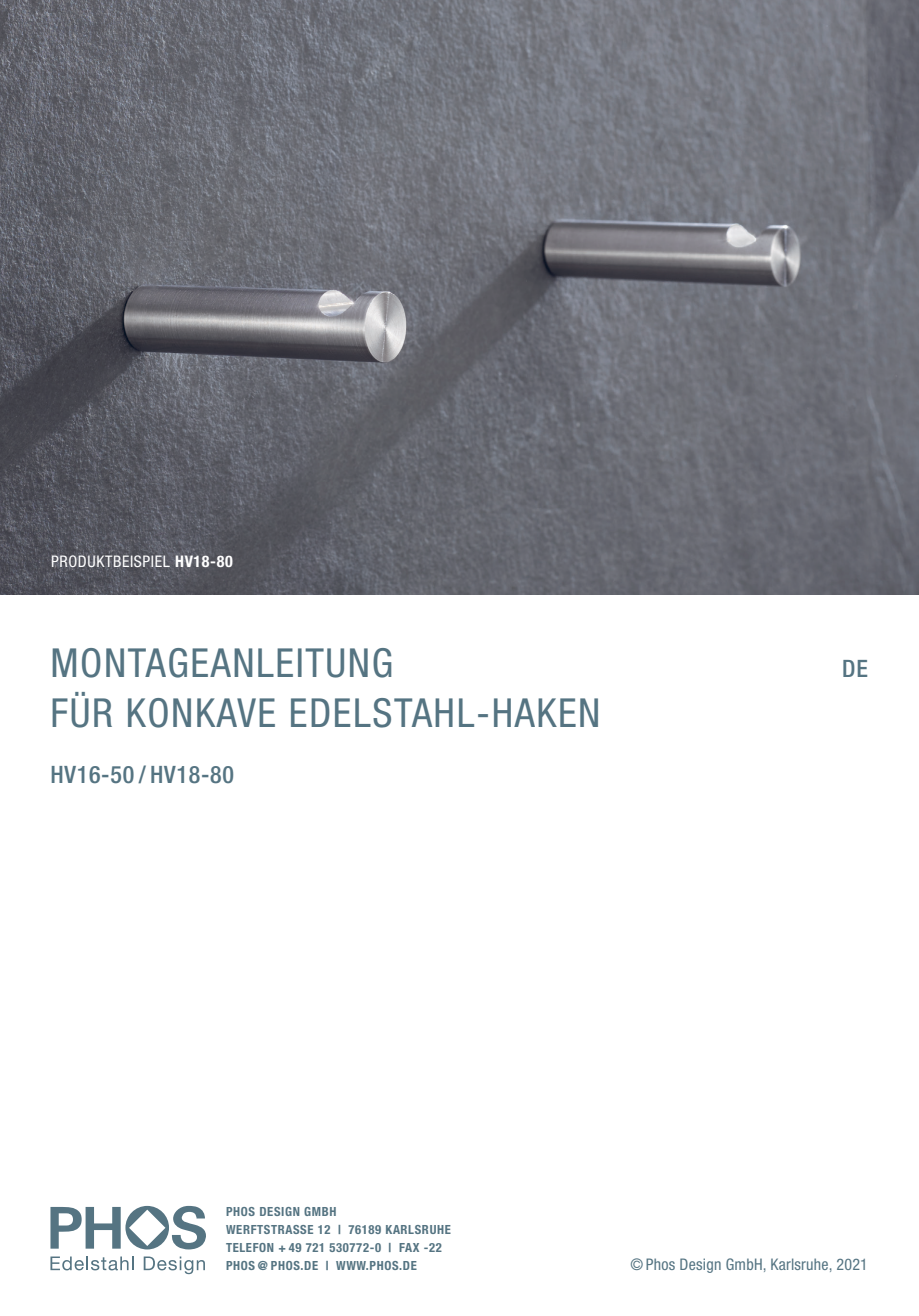
<style>
.page{position:relative;width:919px;height:1316px;background:#fff}
.page>*{position:absolute;margin:0;border:0;box-sizing:border-box;transform-origin:0 0}
.t1{font:condensed 40px "Helvetica Neue LT Std";letter-spacing:.04em;color:#557482}
.t2{font:500 condensed 24px "Helvetica Neue LT Std";letter-spacing:.03em;color:#557482}
.t3{font:condensed 16px "Helvetica Neue LT Std";letter-spacing:.015em;color:#557482}
.t4{font:condensed 16px "Helvetica Neue LT Std";letter-spacing:.04em;color:#fff}
.t5{font:700 condensed 12.6px/18px "Helvetica Neue LT Std";letter-spacing:.05em;color:#557482}
.s1{font-weight:700}
</style>
<div class="page">
<img style="left:0;top:0;width:918px;height:594px">
<svg style="left:50px;top:1205px;width:156px;height:44px"></svg>
<svg style="left:50px;top:1256px;width:84px;height:14px"></svg>
<svg style="left:144px;top:1256px;width:61px;height:17px"></svg>
<p class="t4" style="left:51px;top:552px;width:183px">PRODUKTBEISPIEL <span class="s1">HV18-80</span></p>
<h1 class="t1" style="left:50px;top:639px;width:344px">MONTAGEANLEITUNG</h1>
<h2 class="t2" style="left:842px;top:654px;width:27px">DE</h2>
<h1 class="t1" style="left:50px;top:689px;width:551px">FÜR KONKAVE EDELSTAHL-HAKEN</h1>
<h2 class="t2" style="left:50px;top:760px;width:185px">HV16-50 / HV18-80</h2>
<p class="t5" style="left:226px;top:1202px;width:226px">PHOS DESIGN GMBH<br>WERFTSTRASSE 12 | 76189 KARLSRUHE<br>TELEFON + 49 721 530772-0 | FAX -22<br>PHOS @ PHOS.DE | WWW.PHOS.DE</p>
<p class="t3" style="left:630px;top:1254px;width:239px">© Phos Design GmbH, Karlsruhe, 2021</p>
</div>
